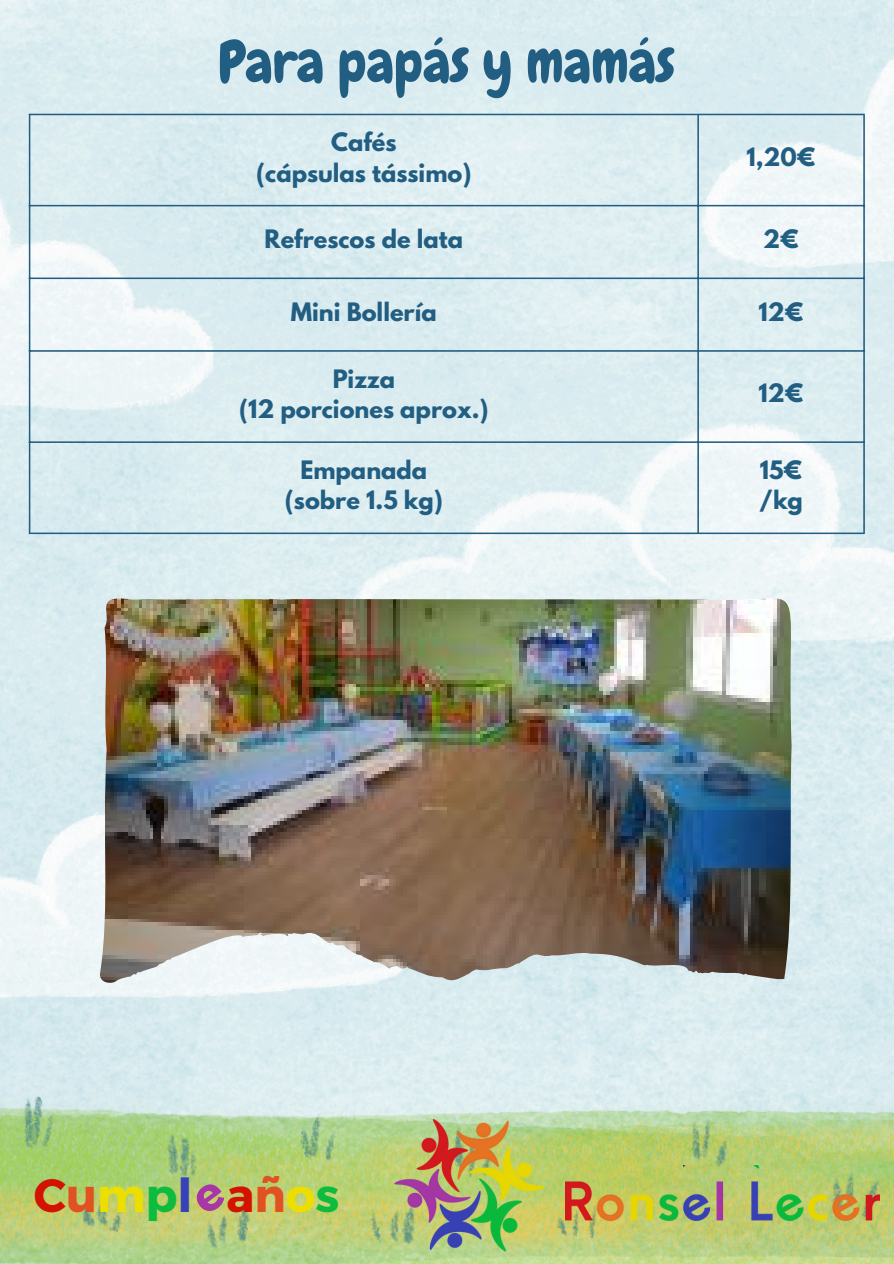
<style>
.page{position:relative;width:894px;height:1264px;background:#fff}
.page>*{position:absolute;margin:0;border:0;box-sizing:border-box;transform-origin:0 0}
.t1{font:57.6px "Chewy";color:#225e82}
.t2{font:700 46.65px "Montserrat";color:#d41200}
.t3{font:700 22.5px "League Spartan";color:#225e82}
.s1{color:#e05222}
.s2{color:#ecdf00}
.s3{color:#0dbc3f}
.s4{color:#3842b8}
</style>
<div class="page">
<img style="left:0;top:0;width:893px;height:1263px">
<hr style="left:29px;top:115px;width:1px;height:417px;background:#225e82">
<hr style="left:697px;top:115px;width:1px;height:417px;background:#225e82">
<hr style="left:863px;top:115px;width:1px;height:417px;background:#225e82">
<hr style="left:29px;top:114px;width:835px;height:1px;background:#225e82">
<hr style="left:29px;top:205px;width:835px;height:1px;background:#225e82">
<hr style="left:29px;top:277px;width:835px;height:2px;background:#225e82">
<hr style="left:29px;top:350px;width:835px;height:2px;background:#225e82">
<hr style="left:29px;top:441px;width:835px;height:2px;background:#225e82">
<hr style="left:29px;top:532px;width:835px;height:2px;background:#225e82">
<img style="left:312px;top:1118px;width:314px;height:145px">
<img style="left:565px;top:1165px;width:314px;height:57px">
<img style="left:100px;top:598px;width:692px;height:384px">
<svg style="left:191px;top:1179px;width:37px;height:36px"></svg>
<p class="t1" style="left:218px;top:25px;width:458px">Para papás y mamás</p>
<h1 class="t3" style="left:331px;top:131px;width:67px">Cafés</h1>
<p class="t3" style="left:256px;top:161px;width:217px">(cápsulas tássimo)</p>
<p class="t3" style="left:746px;top:146px;width:71px">1,20€</p>
<p class="t3" style="left:264px;top:228px;width:200px">Refrescos de lata</p>
<p class="t3" style="left:763px;top:228px;width:37px">2€</p>
<p class="t3" style="left:291px;top:300px;width:147px">Mini Bollería</p>
<p class="t3" style="left:758px;top:300px;width:46px">12€</p>
<p class="t3" style="left:332px;top:367px;width:64px">Pizza</p>
<p class="t3" style="left:239px;top:398px;width:251px">(12 porciones aprox.)</p>
<p class="t3" style="left:300px;top:458px;width:128px">Empanada</p>
<p class="t3" style="left:285px;top:489px;width:159px">(sobre 1.5 kg)</p>
<p class="t2" style="left:34px;top:1164px;width:160px">C<span class="s1">u</span><span class="s2">m</span><span class="s3">p</span><span class="s4">l</span></p>
<p class="t2" style="left:226px;top:1164px;width:115px">a<span class="s1">ñ</span><span class="s2">o</span><span class="s3">s</span></p>
<p class="t3" style="left:758px;top:382px;width:46px">12€</p>
<p class="t3" style="left:759px;top:458px;width:44px">15€</p>
<p class="t3" style="left:759px;top:489px;width:45px">/kg</p>
</div>
